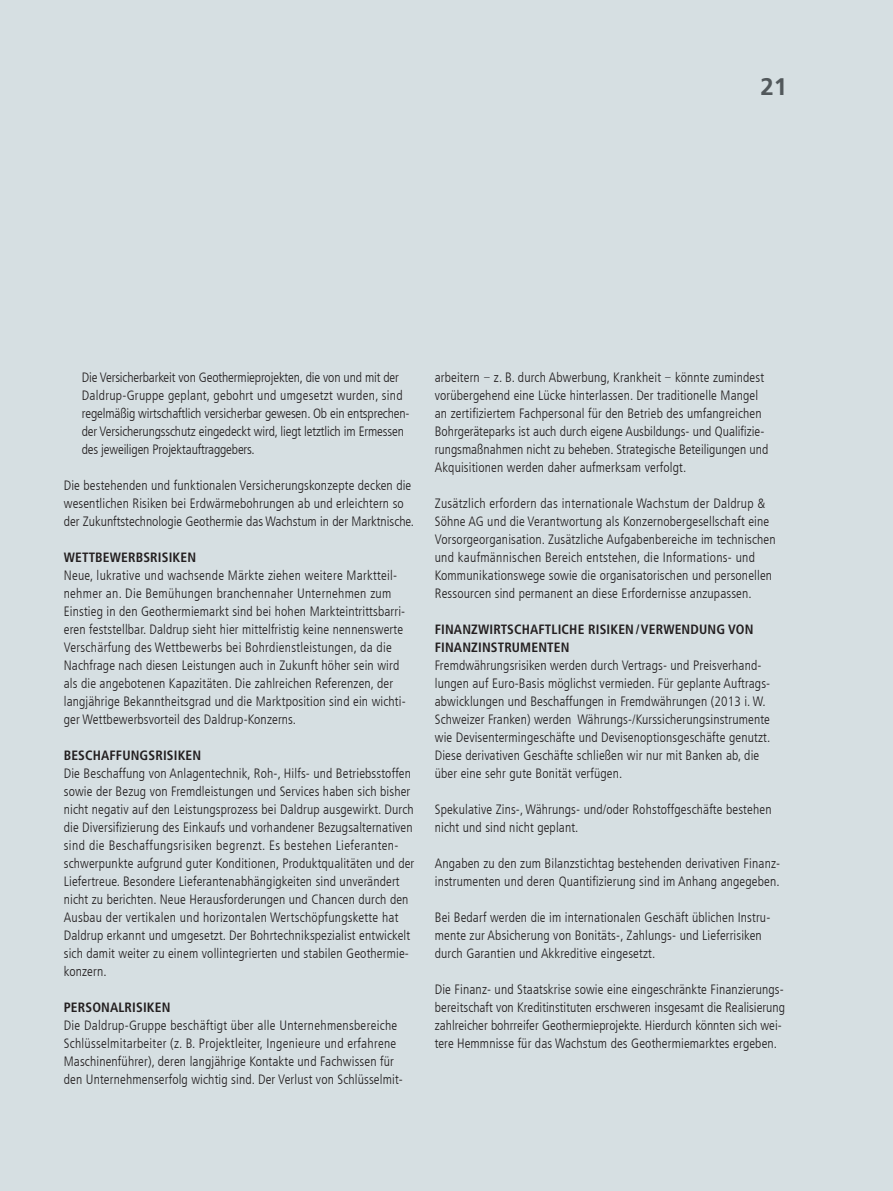
<style>
.page{position:relative;width:893px;height:1191px;background:#d6dfe2}
.page>*{position:absolute;margin:0;border:0;box-sizing:border-box;transform-origin:0 0}
.t1{font:700 24px "Frutiger LT Com";color:#52585b}
.t2{font:300 condensed 13.5px/18px "Frutiger LT Com";letter-spacing:.01em;color:#231f20}
.t3{font:300 condensed 13.5px/18px "Frutiger LT Com";letter-spacing:-.01em;color:#231f20}
.t4{font:700 condensed 13.5px/18px "Frutiger LT Com";letter-spacing:.01em;color:#231f20}
.s1{font-family:"Corporate S";font-stretch:normal}
</style>
<div class="page">
<h1 class="t1" style="left:760px;top:72px;width:28px">21</h1>
<p class="t3" style="left:82px;top:369px;width:329px">Die Versicherbarkeit von Geothermieprojekten, die von und mit der Daldrup-Gruppe geplant, gebohrt und umgesetzt wurden, sind regelmäßig wirtschaftlich versicherbar gewesen. Ob ein entsprechen&shy;der Versicherungsschutz eingedeckt wird, liegt letztlich im Ermessen des jeweiligen Projektauftraggebers.</p>
<p class="t2" style="left:64px;top:477px;width:352px">Die bestehenden und funktionalen Versicherungskonzepte decken die wesentlichen Risiken bei Erdwärmebohrungen ab und erleichtern so der Zukunftstechnologie Geothermie das Wachstum in der Marktnische.</p>
<p class="t4" style="left:64px;top:548px;width:134px">WETTBEWERBSRISIKEN</p>
<p class="t2" style="left:64px;top:567px;width:343px">Neue, lukrative und wachsende Märkte ziehen weitere Marktteil&shy;nehmer an. Die Bemühungen branchennaher Unternehmen zum Einstieg in den Geothermiemarkt sind bei hohen Markteintrittsbarri&shy;eren feststellbar. Daldrup sieht hier mittelfristig keine nennenswerte Verschärfung des Wettbewerbs bei Bohrdienstleistungen, da die Nachfrage nach diesen Leistungen auch in Zukunft höher sein wird als die angebotenen Kapazitäten. Die zahlreichen Referenzen, der langjährige Bekanntheitsgrad und die Marktposition sind ein wichti&shy;ger Wettbewerbsvorteil des Daldrup-Konzerns.</p>
<p class="t4" style="left:64px;top:746px;width:139px">BESCHAFFUNGSRISIKEN</p>
<p class="t2" style="left:64px;top:765px;width:352px">Die Beschaffung von Anlagentechnik, Roh-, Hilfs- und Betriebsstoffen sowie der Bezug von Fremdleistungen und Services haben sich bisher nicht negativ auf den Leistungsprozess bei Daldrup ausgewirkt. Durch die Diversifizierung des Einkaufs und vorhandener Bezugsalternativen sind die Beschaffungsrisiken begrenzt. Es bestehen Lieferanten&shy;schwerpunkte aufgrund guter Konditionen, Produktqualitäten und der Liefertreue. Besondere Lieferantenabhängigkeiten sind unverändert nicht zu berichten. Neue Herausforderungen und Chancen durch den Ausbau der vertikalen und horizontalen Wertschöpfungskette hat Daldrup erkannt und umgesetzt. Der Bohrtechnikspezialist entwickelt sich damit weiter zu einem vollintegrierten und stabilen Geothermie&shy;konzern.</p>
<p class="t4" style="left:64px;top:998px;width:108px">PERSONALRISIKEN</p>
<p class="t2" style="left:64px;top:1017px;width:341px">Die Daldrup-Gruppe beschäftigt über alle Unternehmensbereiche Schlüsselmitarbeiter (z. B. Projektleiter, Ingenieure und erfahrene Maschinenführer), deren langjährige Kontakte und Fachwissen für den Unternehmenserfolg wichtig sind. Der Verlust von Schlüsselmit-</p>
<p class="t2" style="left:435px;top:369px;width:335px">arbeitern <span class="s1">−</span> z. B. durch Abwerbung, Krankheit <span class="s1">−</span> könnte zumindest vorübergehend eine Lücke hinterlassen. Der traditionelle Mangel an zertifiziertem Fachpersonal für den Betrieb des umfangreichen Bohrgeräteparks ist auch durch eigene Ausbildungs- und Qualifizie&shy;rungsmaßnahmen nicht zu beheben. Strategische Beteiligungen und Akquisitionen werden daher aufmerksam verfolgt.</p>
<p class="t2" style="left:435px;top:495px;width:342px">Zusätzlich erfordern das internationale Wachstum der Daldrup &amp; Söhne AG und die Verantwortung als Konzernobergesellschaft eine Vorsorgeorganisation. Zusätzliche Aufgabenbereiche im technischen und kaufmännischen Bereich entstehen, die Informations- und Kommunikationswege sowie die organisatorischen und personellen Ressourcen sind permanent an diese Erfordernisse anzupassen.</p>
<p class="t4" style="left:435px;top:620px;width:320px">FINANZWIRTSCHAFTLICHE RISIKEN / VERWENDUNG VON<br>FINANZINSTRUMENTEN</p>
<p class="t2" style="left:435px;top:656px;width:337px">Fremdwährungsrisiken werden durch Vertrags- und Preisverhand&shy;lungen auf Euro-Basis möglichst vermieden. Für geplante Auftrags&shy;abwicklungen und Beschaffungen in Fremdwährungen (2013 i. W.<br>Schweizer Franken) werden Währungs-/Kurssicherungsinstrumente wie Devisentermingeschäfte und Devisenoptionsgeschäfte genutzt.<br>Diese derivativen Geschäfte schließen wir nur mit Banken ab, die über eine sehr gute Bonität verfügen.</p>
<p class="t2" style="left:435px;top:800px;width:338px">Spekulative Zins-, Währungs- und/oder Rohstoffgeschäfte bestehen nicht und sind nicht geplant.</p>
<p class="t2" style="left:435px;top:854px;width:347px">Angaben zu den zum Bilanzstichtag bestehenden derivativen Finanz&shy;instrumenten und deren Quantifizierung sind im Anhang angegeben.</p>
<p class="t2" style="left:435px;top:908px;width:337px">Bei Bedarf werden die im internationalen Geschäft üblichen Instru&shy;mente zur Absicherung von Bonitäts-, Zahlungs- und Lieferrisiken durch Garantien und Akkreditive eingesetzt.</p>
<p class="t2" style="left:435px;top:980px;width:352px">Die Finanz- und Staatskrise sowie eine eingeschränkte Finanzierungs&shy;bereitschaft von Kreditinstituten erschweren insgesamt die Realisierung zahlreicher bohrreifer Geothermieprojekte. Hierdurch könnten sich wei&shy;tere Hemmnisse für das Wachstum des Geothermiemarktes ergeben.</p>
</div>
